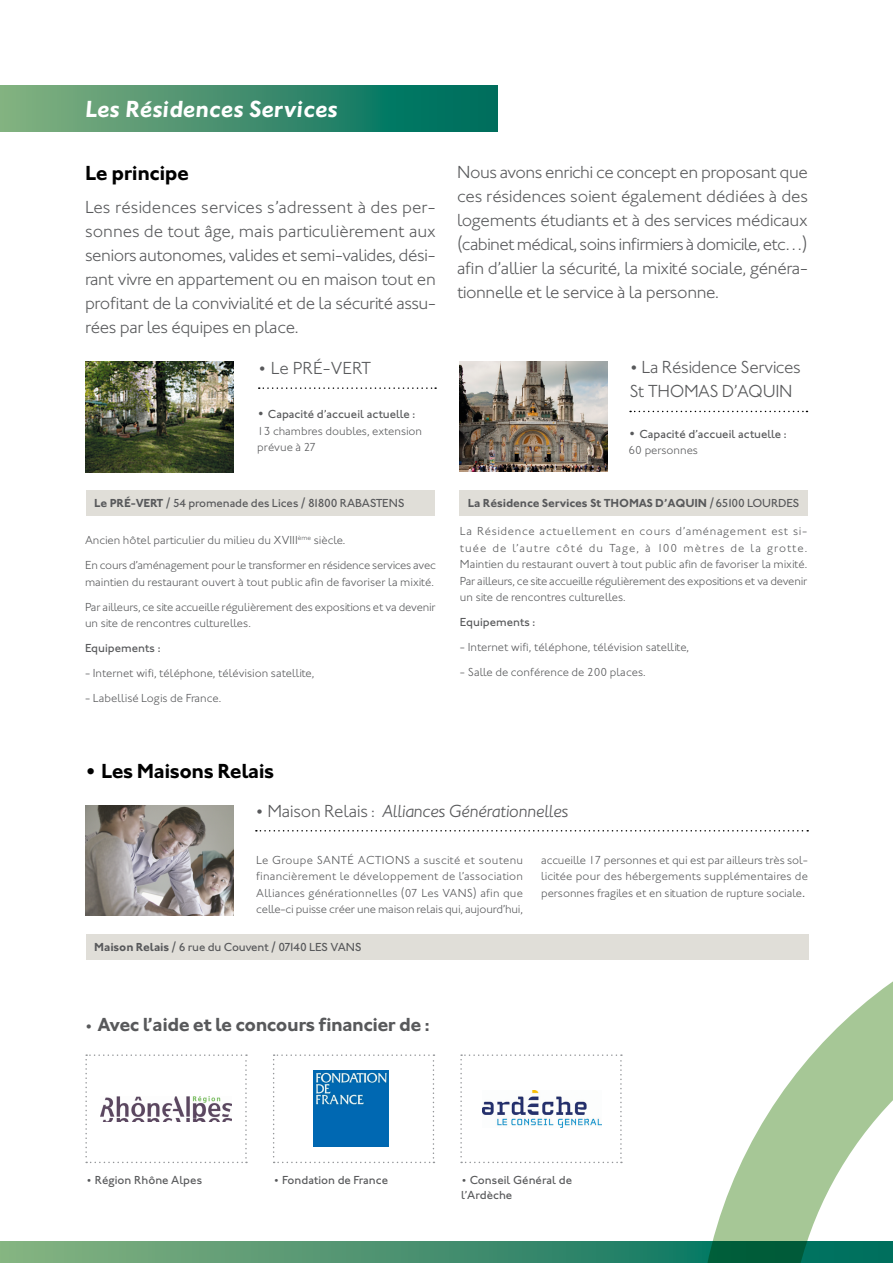
<style>
.page{position:relative;width:893px;height:1263px;background:#fff}
.page>*{position:absolute;margin:0;border:0;box-sizing:border-box;transform-origin:0 0}
.t1{font:italic 700 24px "Johnston ITC Std";color:#fff}
.t2{font:700 21px "Johnston ITC Std";letter-spacing:-.025em;color:#000}
.t3{font:700 19.5px "Johnston ITC Std";letter-spacing:-.025em;color:#58595b}
.t4{font:300 18px/24px "Johnston ITC Std";letter-spacing:-.02em;color:#58595b;text-align:justify}
.t5{font:italic 300 18px "Johnston ITC Std";letter-spacing:-.02em;color:#58595b}
.t6{font:300 18px "Johnston ITC Std";color:#58595b}
.t7{font:300 12px/16.5px "Johnston ITC Std";letter-spacing:-.005em;color:#58595b}
.t8{font:500 12px/16.5px "Johnston ITC Std";color:#58595b}
.t9{font:700 12px "Johnston ITC Std";letter-spacing:-.01em;color:#58595b}
.t10{font:500 12px "Johnston ITC Std";letter-spacing:-.025em;color:#58595b}
.s1{font-weight:500;font-size:15px}
.s2{font-weight:500}
.s3{font-weight:700}
.s4{font-size:15px}
.s5{font-weight:300}
.s6{font-size:22.5px}
.s7{font-style:normal}
</style>
<div class="page">
<div style="left:86px;top:490px;width:348px;height:26px;background:#e0ded8"></div>
<img style="left:86px;top:362px;width:147px;height:110px">
<svg style="left:259px;top:387px;width:177px;height:2px"></svg>
<svg style="left:0;top:85px;width:497px;height:47px;background:#3c8d6d"></svg>
<img style="left:86px;top:805px;width:147px;height:110px">
<div style="left:86px;top:934px;width:723px;height:25px;background:#e0ded8"></div>
<svg style="left:256px;top:830px;width:552px;height:1px"></svg>
<img style="left:460px;top:361px;width:147px;height:111px">
<div style="left:459px;top:490px;width:349px;height:25px;background:#e0ded8"></div>
<svg style="left:630px;top:411px;width:177px;height:1px"></svg>
<svg style="left:273px;top:1054px;width:161px;height:109px"></svg>
<svg style="left:85px;top:1054px;width:162px;height:109px"></svg>
<svg style="left:460px;top:1054px;width:162px;height:109px"></svg>
<svg style="left:681px;top:959px;width:212px;height:283px"></svg>
<svg style="left:0;top:1242px;width:893px;height:21px;background:#3e8b6a"></svg>
<h1 class="t1" style="left:85px;top:94px;width:254px">Les Résidences Services</h1>
<h2 class="t2" style="left:85px;top:161px;width:106px">Le principe</h2>
<p class="t4" style="left:85px;top:195px;width:352px">Les résidences services s’adressent à des per&shy;sonnes de tout âge, mais particulièrement aux seniors autonomes, valides et semi-valides, dési&shy;rant vivre en appartement ou en maison tout en profitant de la convivialité et de la sécurité assu&shy;rées par les équipes en place.</p>
<h3 class="t6" style="left:258px;top:357px;width:115px">• Le PRÉ-VERT</h3>
<p class="t7" style="left:257px;top:406px;width:166px"><span class="s1">•</span> <span class="s2">Capacité d’accueil actuelle :<br></span>13 chambres doubles, extension prévue à 27</p>
<p class="t8" style="left:94px;top:495px;width:312px"><span class="s3">Le PRÉ-VERT</span> / 54 promenade des Lices / 81800 RABASTENS</p>
<p class="t7" style="left:85px;top:528px;width:352px;line-height:25px">Ancien hôtel particulier du milieu du XVIII<sup>ème</sup> siècle.<br>En cours d’aménagement pour le transformer en résidence services avec</p>
<p class="t7" style="left:85px;top:569px;width:352px;line-height:25px">maintien du restaurant ouvert à tout public afin de favoriser la mixité.<br>Par ailleurs, ce site accueille régulièrement des expositions et va devenir</p>
<p class="t7" style="left:85px;top:615px;width:167px">un site de rencontres culturelles.</p>
<p class="t8" style="left:85px;top:640px;width:77px">Equipements :</p>
<p class="t7" style="left:85px;top:665px;width:231px">- Internet wifi, téléphone, télévision satellite,</p>
<p class="t7" style="left:85px;top:690px;width:138px">- Labellisé Logis de France.</p>
<p class="t4" style="left:457px;top:160px;width:352px">Nous avons enrichi ce concept en proposant que ces résidences soient également dédiées à des logements étudiants et à des services médicaux (cabinet médical, soins infirmiers à domicile, etc…) afin d’allier la sécurité, la mixité sociale, généra&shy;tionnelle et le service à la personne.</p>
<h3 class="t4" style="left:629px;top:355px;width:173px">• La Résidence Services<br>St THOMAS D’AQUIN</h3>
<p class="t8" style="left:629px;top:425px;width:159px"><span class="s4">•</span> Capacité d’accueil actuelle :<br><span class="s5">60 personnes</span></p>
<p class="t9" style="left:468px;top:495px;width:333px">La Résidence Services St THOMAS D’AQUIN <span class="s2">/65100 LOURDES</span></p>
<p class="t7" style="left:460px;top:523px;width:349px;text-align:justify">La Résidence actuellement en cours d’aménagement est si&shy;tuée de l’autre côté du Tage, à 100 mètres de la grotte.<br>Maintien du restaurant ouvert à tout public afin de favoriser la mixité.<br>Par ailleurs, ce site accueille régulièrement des expositions et va devenir un site de rencontres culturelles.</p>
<p class="t8" style="left:460px;top:614px;width:77px">Equipements :</p>
<p class="t7" style="left:460px;top:639px;width:231px">- Internet wifi, téléphone, télévision satellite,</p>
<p class="t7" style="left:460px;top:664px;width:187px">- Salle de conférence de 200 places.</p>
<h2 class="t2" style="left:85px;top:758px;width:191px"><span class="s6">•</span> Les Maisons Relais</h2>
<h3 class="t5" style="left:255px;top:800px;width:315px"><span class="s7">• Maison Relais :</span> Alliances Générationnelles</h3>
<p class="t7" style="left:256px;top:852px;width:268px;text-align:justify">Le Groupe SANTÉ ACTIONS a suscité et soutenu financièrement le développement de l’association Alliances générationnelles (07 Les Vans</p>
<p class="t7" style="left:256px;top:885px;width:268px;text-align:right">) afin que<br>celle-ci puisse créer une maison relais qui, aujourd’hui,</p>
<p class="t10" style="left:94px;top:939px;width:269px"><span class="s3">Maison Relais</span> / 6 rue du Couvent / 07140 LES VANS</p>
<p class="t7" style="left:541px;top:852px;width:268px;text-align:justify">accueille 17 personnes et qui est par ailleurs très sol&shy;licitée pour des hébergements supplémentaires de personnes fragiles et en situation de rupture sociale<span class="s4">.</span></p>
<h3 class="t3" style="left:85px;top:1012px;width:347px"><span class="s4">•</span> Avec l’aide et le concours financier de :</h3>
<p class="t8" style="left:86px;top:1172px;width:118px">• Région Rhône Alpes</p>
<p class="t8" style="left:274px;top:1172px;width:116px">• Fondation de France</p>
<p class="t8" style="left:461px;top:1172px;width:113px;line-height:15px">• Conseil Général de l’Ardèche</p>
</div>
